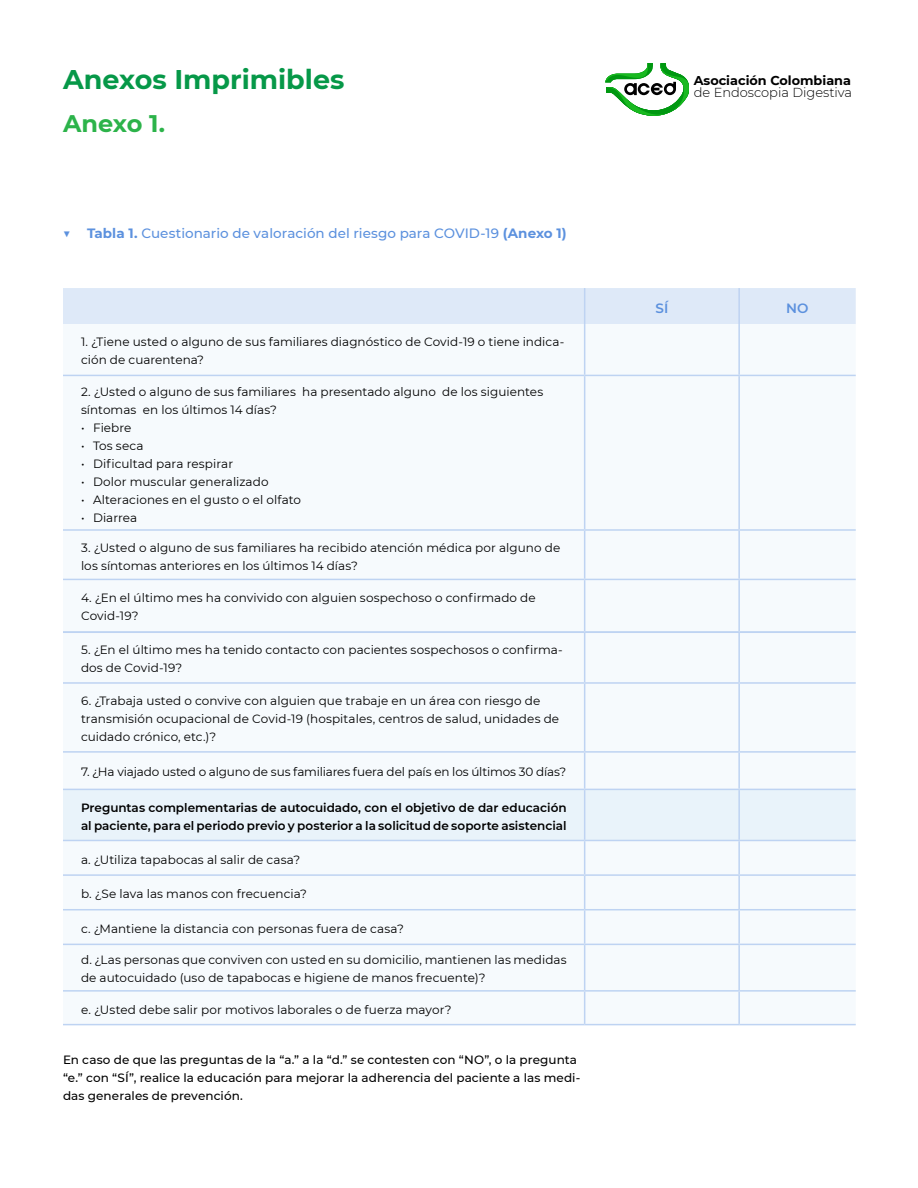
<style>
.page{position:relative;width:918px;height:1188px;background:#fff}
.page>*{position:absolute;margin:0;border:0;box-sizing:border-box;transform-origin:0 0}
.t1{font:700 27px "Montserrat";color:#069848}
.t2{font:700 24px "Montserrat";letter-spacing:-.01em;color:#2cb34a}
.t3{font:500 13.5px "Montserrat";letter-spacing:.005em;color:#5c91de}
.t4{font:600 13.5px "Montserrat";color:#5c91de}
.t5{font:300 13.05px "Montserrat";color:#000}
.t6{font:700 12.75px "Montserrat";color:#000}
.t7{font:12px/18px "Montserrat";letter-spacing:.005em;color:#000}
.t8{font:500 12px/18px "Montserrat";letter-spacing:.005em;color:#000}
.t9{font:600 12px/18px "Montserrat";color:#000}
.s1{font-weight:700}
</style>
<div class="page">
<div style="left:63px;top:633px;width:793px;height:391px;background:#f6fafd"></div>
<div style="left:63px;top:790px;width:793px;height:50px;background:#e9f3fa"></div>
<hr style="left:584px;top:633px;width:1px;height:49px;background:#bed3f2">
<hr style="left:738px;top:633px;width:2px;height:49px;background:#bed3f2">
<hr style="left:63px;top:682px;width:522px;height:2px;background:#bed3f2">
<hr style="left:585px;top:682px;width:154px;height:2px;background:#bed3f2">
<hr style="left:584px;top:684px;width:1px;height:67px;background:#bed3f2">
<hr style="left:739px;top:682px;width:117px;height:2px;background:#bed3f2">
<hr style="left:738px;top:684px;width:2px;height:67px;background:#bed3f2">
<hr style="left:63px;top:751px;width:522px;height:2px;background:#bed3f2">
<hr style="left:585px;top:751px;width:154px;height:2px;background:#bed3f2">
<hr style="left:584px;top:753px;width:1px;height:36px;background:#bed3f2">
<hr style="left:739px;top:751px;width:117px;height:2px;background:#bed3f2">
<hr style="left:738px;top:753px;width:2px;height:36px;background:#bed3f2">
<hr style="left:63px;top:789px;width:522px;height:1px;background:#bed3f2">
<hr style="left:585px;top:789px;width:154px;height:1px;background:#bed3f2">
<hr style="left:584px;top:790px;width:1px;height:50px;background:#bed3f2">
<hr style="left:739px;top:789px;width:117px;height:1px;background:#bed3f2">
<hr style="left:738px;top:790px;width:2px;height:50px;background:#bed3f2">
<hr style="left:63px;top:840px;width:522px;height:1px;background:#bed3f2">
<hr style="left:585px;top:840px;width:154px;height:1px;background:#bed3f2">
<hr style="left:584px;top:841px;width:1px;height:33px;background:#bed3f2">
<hr style="left:739px;top:840px;width:117px;height:1px;background:#bed3f2">
<hr style="left:738px;top:841px;width:2px;height:33px;background:#bed3f2">
<hr style="left:63px;top:874px;width:522px;height:2px;background:#bed3f2">
<hr style="left:585px;top:874px;width:154px;height:2px;background:#bed3f2">
<hr style="left:584px;top:876px;width:1px;height:33px;background:#bed3f2">
<hr style="left:739px;top:874px;width:117px;height:2px;background:#bed3f2">
<hr style="left:738px;top:876px;width:2px;height:33px;background:#bed3f2">
<hr style="left:63px;top:909px;width:522px;height:1px;background:#bed3f2">
<hr style="left:585px;top:909px;width:154px;height:1px;background:#bed3f2">
<hr style="left:584px;top:910px;width:1px;height:34px;background:#bed3f2">
<hr style="left:739px;top:909px;width:117px;height:1px;background:#bed3f2">
<hr style="left:738px;top:910px;width:2px;height:34px;background:#bed3f2">
<hr style="left:63px;top:944px;width:522px;height:1px;background:#bed3f2">
<hr style="left:585px;top:944px;width:154px;height:1px;background:#bed3f2">
<hr style="left:584px;top:945px;width:1px;height:45px;background:#bed3f2">
<hr style="left:739px;top:944px;width:117px;height:1px;background:#bed3f2">
<hr style="left:738px;top:945px;width:2px;height:45px;background:#bed3f2">
<hr style="left:63px;top:990px;width:522px;height:2px;background:#bed3f2">
<hr style="left:585px;top:990px;width:154px;height:2px;background:#bed3f2">
<hr style="left:584px;top:992px;width:1px;height:32px;background:#bed3f2">
<hr style="left:739px;top:990px;width:117px;height:2px;background:#bed3f2">
<hr style="left:738px;top:992px;width:2px;height:32px;background:#bed3f2">
<hr style="left:63px;top:1024px;width:522px;height:1px;background:#bed3f2">
<hr style="left:585px;top:1024px;width:154px;height:1px;background:#bed3f2">
<hr style="left:739px;top:1024px;width:117px;height:1px;background:#bed3f2">
<div style="left:63px;top:288px;width:793px;height:36px;background:#dee9f8"></div>
<div style="left:63px;top:324px;width:793px;height:307px;background:#f6fafd"></div>
<hr style="left:584px;top:324px;width:1px;height:51px;background:#bed3f2">
<hr style="left:738px;top:324px;width:2px;height:51px;background:#bed3f2">
<hr style="left:63px;top:375px;width:522px;height:1px;background:#bed3f2">
<hr style="left:585px;top:375px;width:154px;height:1px;background:#bed3f2">
<hr style="left:584px;top:376px;width:1px;height:153px;background:#bed3f2">
<hr style="left:739px;top:375px;width:117px;height:1px;background:#bed3f2">
<hr style="left:738px;top:376px;width:2px;height:153px;background:#bed3f2">
<hr style="left:63px;top:529px;width:522px;height:2px;background:#bed3f2">
<hr style="left:585px;top:529px;width:154px;height:2px;background:#bed3f2">
<hr style="left:584px;top:531px;width:1px;height:48px;background:#bed3f2">
<hr style="left:739px;top:529px;width:117px;height:2px;background:#bed3f2">
<hr style="left:738px;top:531px;width:2px;height:48px;background:#bed3f2">
<hr style="left:63px;top:579px;width:522px;height:1px;background:#bed3f2">
<hr style="left:585px;top:579px;width:154px;height:1px;background:#bed3f2">
<hr style="left:584px;top:580px;width:1px;height:51px;background:#bed3f2">
<hr style="left:739px;top:579px;width:117px;height:1px;background:#bed3f2">
<hr style="left:738px;top:580px;width:2px;height:51px;background:#bed3f2">
<hr style="left:63px;top:631px;width:522px;height:2px;background:#bed3f2">
<hr style="left:585px;top:631px;width:154px;height:2px;background:#bed3f2">
<hr style="left:739px;top:631px;width:117px;height:2px;background:#bed3f2">
<hr style="left:584px;top:288px;width:1px;height:36px;background:#bed3f2">
<hr style="left:738px;top:288px;width:2px;height:36px;background:#bed3f2">
<svg style="left:605px;top:63px;width:84px;height:53px"></svg>
<h1 class="t1" style="left:63px;top:60px;width:283px">Anexos Imprimibles</h1>
<h2 class="t2" style="left:63px;top:106px;width:103px">Anexo 1.</h2>
<p class="t3" style="left:63px;top:224px;width:505px"><span class="s1">▼ Tabla 1.</span> Cuestionario de valoración del riesgo para COVID-19 <span class="s1">(Anexo 1)</span></p>
<p class="t7" style="left:81px;top:332px;width:485px">1. ¿Tiene usted o alguno de sus familiares diagnóstico de Covid-19 o tiene indica&shy;ción de cuarentena?</p>
<p class="t7" style="left:81px;top:382px;width:464px">2. ¿Usted o alguno de sus familiares ha presentado alguno de los siguientes síntomas en los últimos 14 días?</p>
<p class="t7" style="left:81px;top:418px;width:52px">• Fiebre</p>
<p class="t7" style="left:81px;top:436px;width:64px">• Tos seca</p>
<p class="t7" style="left:81px;top:454px;width:154px">• Dificultad para respirar</p>
<p class="t7" style="left:81px;top:472px;width:189px">• Dolor muscular generalizado</p>
<p class="t7" style="left:81px;top:490px;width:222px">• Alteraciones en el gusto o el olfato</p>
<p class="t7" style="left:81px;top:508px;width:58px">• Diarrea</p>
<p class="t7" style="left:81px;top:538px;width:481px">3. ¿Usted o alguno de sus familiares ha recibido atención médica por alguno de los síntomas anteriores en los últimos 14 días?</p>
<p class="t7" style="left:81px;top:589px;width:456px">4. ¿En el último mes ha convivido con alguien sospechoso o confirmado de<br>Covid-19?</p>
<p class="t7" style="left:81px;top:641px;width:483px">5. ¿En el último mes ha tenido contacto con pacientes sospechosos o confirma&shy;dos de Covid-19?</p>
<p class="t7" style="left:81px;top:692px;width:480px">6. ¿Trabaja usted o convive con alguien que trabaje en un área con riesgo de transmisión ocupacional de Covid-19 (hospitales, centros de salud, unidades de cuidado crónico, etc.)?</p>
<p class="t7" style="left:81px;top:763px;width:487px">7. ¿Ha viajado usted o alguno de sus familiares fuera del país en los últimos 30 días?</p>
<p class="t9" style="left:81px;top:798px;width:487px">Preguntas complementarias de autocuidado, con el objetivo de dar educación al paciente, para el periodo previo y posterior a la solicitud de soporte asistencial</p>
<p class="t7" style="left:81px;top:850px;width:221px">a. ¿Utiliza tapabocas al salir de casa?</p>
<p class="t7" style="left:81px;top:885px;width:227px">b. ¿Se lava las manos con frecuencia?</p>
<p class="t7" style="left:81px;top:919px;width:324px">c. ¿Mantiene la distancia con personas fuera de casa?</p>
<p class="t7" style="left:81px;top:951px;width:487px">d. ¿Las personas que conviven con usted en su domicilio, mantienen las medidas de autocuidado (uso de tapabocas e higiene de manos frecuente)?</p>
<p class="t7" style="left:81px;top:1000px;width:372px">e. ¿Usted debe salir por motivos laborales o de fuerza mayor?</p>
<p class="t8" style="left:63px;top:1050px;width:519px">En caso de que las preguntas de la “a.” a la “d.” se contesten con “NO”, o la pregunta “e.” con “SÍ”, realice la educación para mejorar la adherencia del paciente a las medi&shy;das generales de prevención.</p>
<p class="t6" style="left:694px;top:72px;width:159px">Asociación Colombiana</p>
<p class="t5" style="left:694px;top:83px;width:160px">de Endoscopia Digestiva</p>
<p class="t4" style="left:656px;top:298px;width:14px">SÍ</p>
<p class="t4" style="left:786px;top:298px;width:24px">NO</p>
</div>
